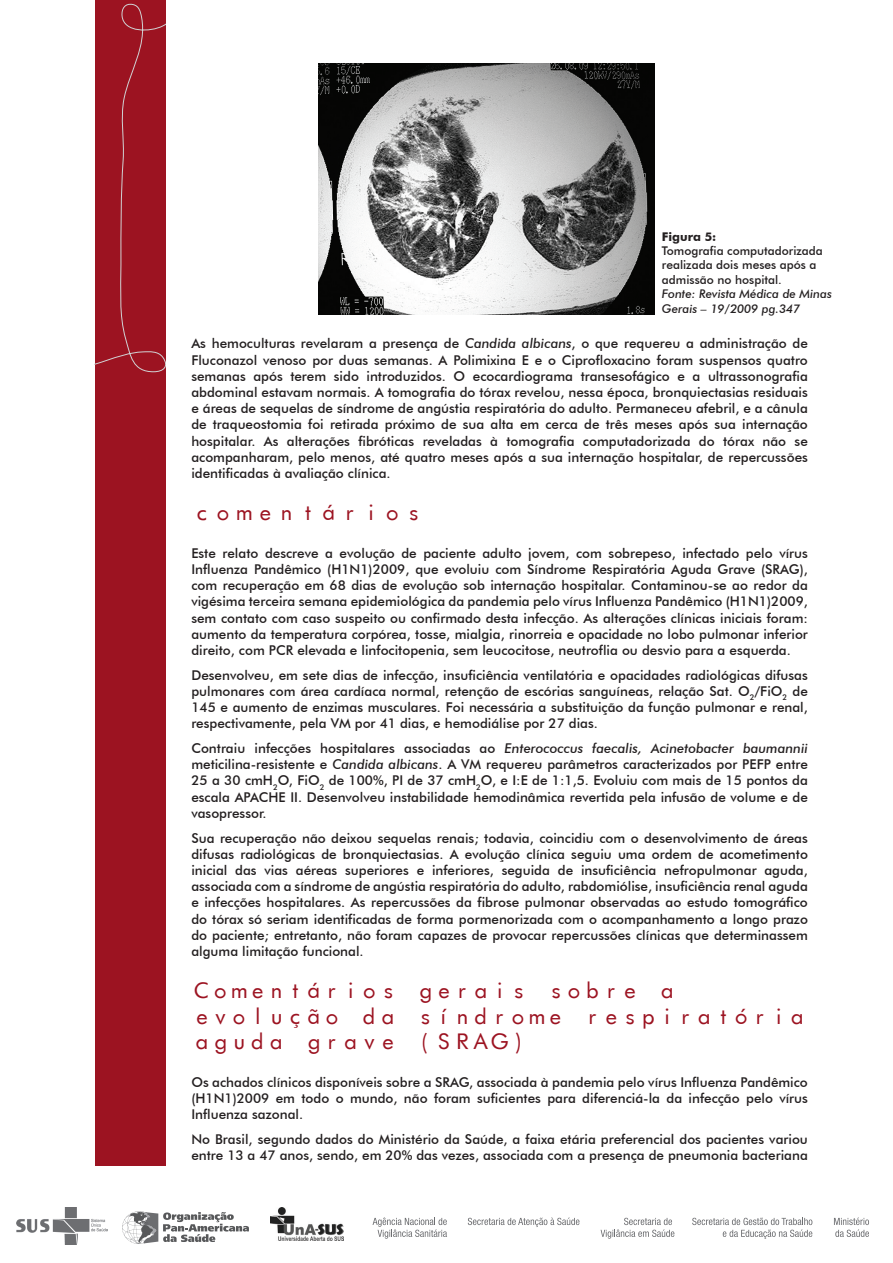
<style>
.page{position:relative;width:893px;height:1263px;background:#fff}
.page>*{position:absolute;margin:0;border:0;box-sizing:border-box;transform-origin:0 0}
.t1{font:21.15px/25.3px "Futurist Fixed Width";letter-spacing:-.12em;color:#9c1321}
.t2{font:21.15px "Futurist Fixed Width";color:#9c1321}
.t3{font:500 13.5px/16.2px "Futura BT";color:#231f20;text-align:justify}
.t4{font:500 12px/14.4px "Futura BT";color:#231f20}
.t5{font:italic 500 12px/14.4px "Futura BT";color:#231f20}
.t6{font:700 12px "Futura BT";color:#231f20}
.s1{font-style:italic}
</style>
<div class="page">
<img style="left:319px;top:63px;width:336px;height:252px">
<div style="left:95px;top:0;width:71px;height:1165px;background:#9c1321"></div>
<svg style="left:95px;top:3px;width:71px;height:370px"></svg>
<img style="left:17px;top:1207px;width:90px;height:38px">
<img style="left:270px;top:1208px;width:73px;height:33px">
<svg style="left:373px;top:1217px;width:74px;height:22px"></svg>
<svg style="left:468px;top:1217px;width:111px;height:10px"></svg>
<svg style="left:601px;top:1218px;width:73px;height:21px"></svg>
<svg style="left:692px;top:1217px;width:120px;height:22px"></svg>
<svg style="left:834px;top:1217px;width:35px;height:20px"></svg>
<svg style="left:122px;top:1211px;width:127px;height:33px"></svg>
<p class="t6" style="left:662px;top:229px;width:56px">Figura 5:</p>
<p class="t4" style="left:662px;top:243px;width:162px">Tomografia computadorizada realizada dois meses após a admissão no hospital.</p>
<p class="t5" style="left:662px;top:287px;width:171px">Fonte: Revista Médica de Minas<br>Gerais – 19/2009 pg.347</p>
<p class="t3" style="left:191px;top:335px;width:618px">As hemoculturas revelaram a presença de <span class="s1">Candida albicans</span>, o que requereu a administração de Fluconazol venoso por duas semanas. A Polimixina E e o Ciprofloxacino foram suspensos quatro semanas após terem sido introduzidos. O ecocardiograma transesofágico e a ultrassonografia abdominal estavam normais. A tomografia do tórax revelou, nessa época, bronquiectasias residuais e áreas de sequelas de síndrome de angústia respiratória do adulto. Permaneceu afebril, e a cânula de traqueostomia foi retirada próximo de sua alta em cerca de três meses após sua internação hospitalar. As alterações fibróticas reveladas à tomografia computadorizada do tórax não se acompanharam, pelo menos, até quatro meses após a sua internação hospitalar, de repercussões identificadas à avaliação clínica.</p>
<h1 class="t2" style="left:191px;top:499px;width:234px">comentários</h1>
<p class="t3" style="left:191px;top:545px;width:618px">Este relato descreve a evolução de paciente adulto jovem, com sobrepeso, infectado pelo vírus Influenza Pandêmico (H1N1)2009, que evoluiu com Síndrome Respiratória Aguda Grave (SRAG), com recuperação em 68 dias de evolução sob internação hospitalar. Contaminou-se ao redor da vigésima terceira semana epidemiológica da pandemia pelo vírus Influenza Pandêmico (H1N1)2009, sem contato com caso suspeito ou confirmado desta infecção. As alterações clínicas iniciais foram: aumento da temperatura corpórea, tosse, mialgia, rinorreia e opacidade no lobo pulmonar inferior direito, com PCR elevada e linfocitopenia, sem leucocitose, neutroflia ou desvio para a esquerda.</p>
<p class="t3" style="left:191px;top:667px;width:618px">Desenvolveu, em sete dias de infecção, insuficiência ventilatória e opacidades radiológicas difusas pulmonares com área cardíaca normal, retenção de escórias sanguíneas, relação Sat. O<sub>2</sub>/FiO<sub>2</sub> de 145 e aumento de enzimas musculares. Foi necessária a substituição da função pulmonar e renal, respectivamente, pela VM por 41 dias, e hemodiálise por 27 dias.</p>
<p class="t3" style="left:191px;top:740px;width:618px">Contraiu infecções hospitalares associadas ao <span class="s1">Enterococcus faecalis, Acinetobacter baumannii </span>meticilina-resistente e <span class="s1">Candida albicans</span>. A VM requereu parâmetros caracterizados por PEFP entre 25 a 30 cmH<sub>2</sub>O, FiO<sub>2</sub> de 100%, PI de 37 cmH<sub>2</sub>O, e I:E de 1:1,5. Evoluiu com mais de 15 pontos da escala APACHE II. Desenvolveu instabilidade hemodinâmica revertida pela infusão de volume e de vasopressor.</p>
<p class="t3" style="left:191px;top:829px;width:618px">Sua recuperação não deixou sequelas renais; todavia, coincidiu com o desenvolvimento de áreas difusas radiológicas de bronquiectasias. A evolução clínica seguiu uma ordem de acometimento inicial das vias aéreas superiores e inferiores, seguida de insuficiência nefropulmonar aguda, associada com a síndrome de angústia respiratória do adulto, rabdomiólise, insuficiência renal aguda e infecções hospitalares. As repercussões da fibrose pulmonar observadas ao estudo tomográfico do tórax só seriam identificadas de forma pormenorizada com o acompanhamento a longo prazo do paciente; entretanto, não foram capazes de provocar repercussões clínicas que determinassem alguma limitação funcional.</p>
<h1 class="t1" style="left:191px;top:977px;width:618px">Comentários gerais sobre a evolução da síndrome respiratória aguda grave (SRAG)</h1>
<p class="t3" style="left:191px;top:1073px;width:618px">Os achados clínicos disponíveis sobre a SRAG, associada à pandemia pelo vírus Influenza Pandêmico (H1N1)2009 em todo o mundo, não foram suficientes para diferenciá-la da infecção pelo vírus Influenza sazonal.</p>
<p class="t3" style="left:191px;top:1131px;width:618px">No Brasil, segundo dados do Ministério da Saúde, a faixa etária preferencial dos pacientes variou entre 13 a 47 anos, sendo, em 20% das vezes, associada com a presença de pneumonia bacteriana</p>
</div>
